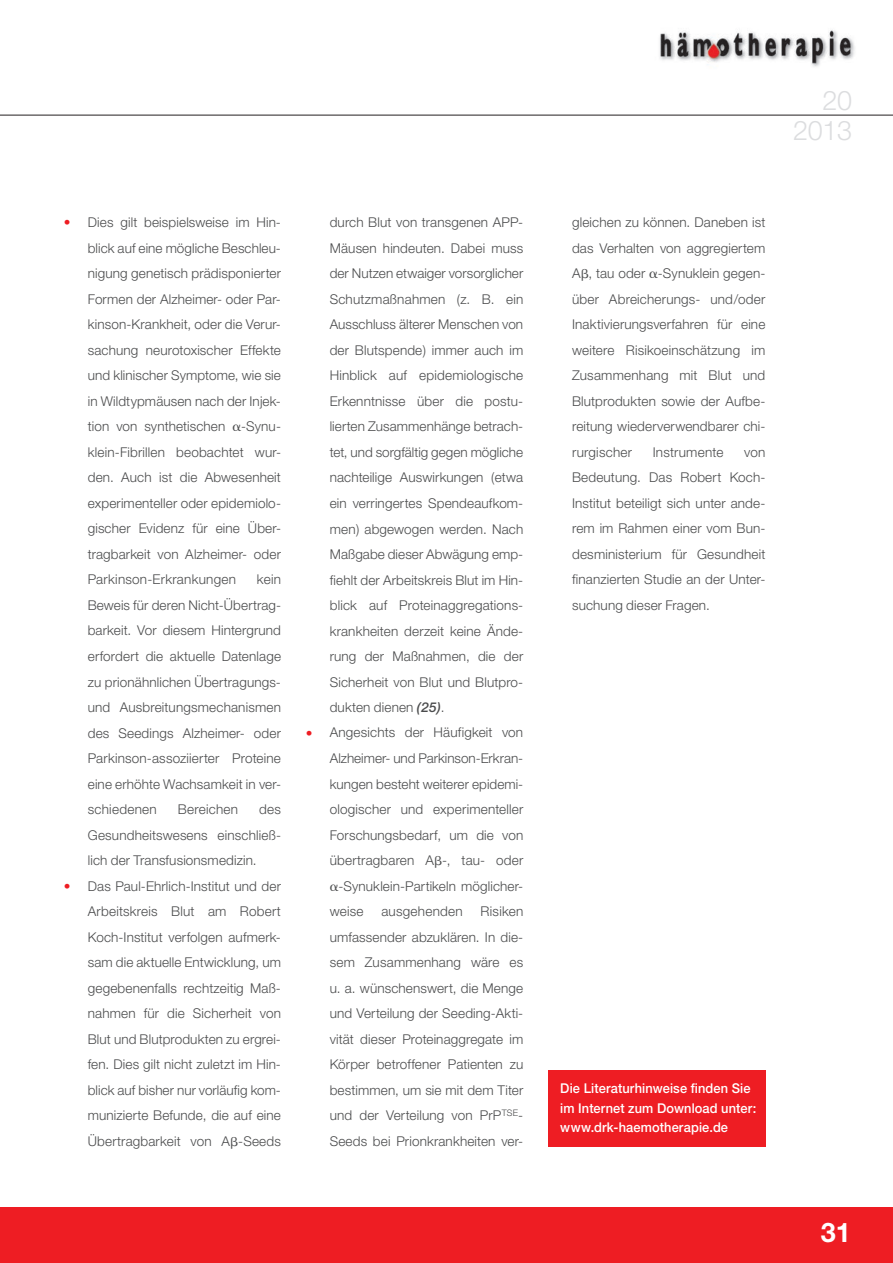
<style>
.page{position:relative;width:893px;height:1263px;background:#fff}
.page>*{position:absolute;margin:0;border:0;box-sizing:border-box;transform-origin:0 0}
.t1{font:300 27px/30px "Helvetica Neue";letter-spacing:-.01em;color:#dcdddf;text-align:right}
.t2{font:700 27px "Helvetica Neue";color:#fff}
.Fließtext{font:300 13.5px/25.5px "Helvetica Neue";letter-spacing:.01em;color:#4b4c4d;text-align:justify}
.t3{font:500 13.5px/19.5px "Helvetica Neue";letter-spacing:.01em;color:#fff;scale:.95 1}
.s1{color:#ee1d23}
.s2{font-weight:500;font-style:italic}
</style>
<div class="page">
<div style="left:0;top:1208px;width:893px;height:55px;background:#ee1d23"></div>
<hr style="left:0;top:115px;width:893px;height:1px;background:#231f20">
<img style="left:660px;top:30px;width:195px;height:37px">
<div style="left:549px;top:1070px;width:217px;height:76px;background:#ee1d23"></div>
<p class="Fließtext" style="left:88px;top:210px;width:195px;text-indent:-24px"><span class="s1">•</span> Dies gilt beispielsweise im Hin&shy;blick auf eine mögliche Beschleu&shy;nigung genetisch prädisponierter Formen der Alzheimer- oder Par&shy;kinson-Krankheit, oder die Verur&shy;sachung neurotoxischer Effekte und klinischer Symptome, wie sie in Wildtypmäusen nach der Injek&shy;tion von synthetischen -Synu&shy;klein-Fibrillen beobachtet wur&shy;den. Auch ist die Abwesenheit experimenteller oder epidemiolo&shy;gischer Evidenz für eine Über&shy;tragbarkeit von Alzheimer- oder Parkinson-Erkrankungen</p>
<p class="Fließtext" style="left:88px;top:567px;width:195px;text-indent:169px">kein Beweis für deren Nicht-Übertrag&shy;barkeit. Vor diesem Hintergrund erfordert die aktuelle Datenlage zu prionähnlichen Übertragungs&shy;und Ausbreitungsmechanismen des Seedings Alzheimer- oder Parkinson-assoziierter Proteine eine erhöhte Wachsamkeit in ver&shy;schiedenen</p>
<p class="Fließtext" style="left:88px;top:796px;width:195px;text-indent:171px">des Gesundheitswesens einschließ&shy;lich der Transfusionsmedizin.</p>
<p class="Fließtext" style="left:88px;top:873px;width:195px;text-indent:-24px"><span class="s1">•</span> Das Paul-Ehrlich-Institut und der Arbeitskreis Blut am Robert Koch-Institut verfolgen aufmerk&shy;sam die aktuelle Entwicklung, um gegebenenfalls rechtzeitig Maß&shy;nahmen für die Sicherheit von Blut und Blutprodukten zu ergrei&shy;fen. Dies gilt nicht zuletzt im Hin&shy;blick auf bisher nur vorläufig kom&shy;munizierte Befunde, die auf eine Übertragbarkeit von A -Seeds</p>
<p class="Fließtext" style="left:178px;top:796px;width:62px">Bereichen</p>
<p class="Fließtext" style="left:330px;top:210px;width:195px">durch Blut von transgenen APP-Mäusen hindeuten. Dabei muss der Nutzen etwaiger vorsorglicher Schutzmaßnahmen (z. B. ein Ausschluss älterer Menschen von der Blutspende) immer auch im Hinblick auf epidemiologische Erkenntnisse über die postu&shy;lierten Zusammenhänge betrach&shy;tet, und sorgfältig gegen mögliche nachteilige Auswirkungen (etwa ein verringertes Spendeaufkom&shy;men) abgewogen werden. Nach Maßgabe dieser Abwägung emp&shy;fiehlt der Arbeitskreis Blut im Hin&shy;blick auf Proteinaggregations&shy;krankheiten derzeit keine Ände&shy;rung der Maßnahmen, die der Sicherheit von Blut und Blutpro&shy;dukten dienen <span class="s2">(25)</span>.</p>
<p class="Fließtext" style="left:306px;top:720px;width:219px"><span class="s1">•</span> Angesichts der Häufigkeit von</p>
<p class="Fließtext" style="left:330px;top:745px;width:195px">Alzheimer- und Parkinson-Erkran-</p>
<p class="Fließtext" style="left:330px;top:771px;width:195px">kungen besteht weiterer epidemi-</p>
<p class="Fließtext" style="left:330px;top:796px;width:195px">ologischer und experimenteller</p>
<p class="Fließtext" style="left:330px;top:822px;width:195px">Forschungsbedarf, um die von</p>
<p class="Fließtext" style="left:330px;top:847px;width:195px">übertragbaren A -, tau- oder</p>
<p class="Fließtext" style="left:338px;top:873px;width:186px">-Synuklein-Partikeln möglicher-</p>
<p class="Fließtext" style="left:330px;top:898px;width:35px">weise</p>
<p class="Fließtext" style="left:381px;top:898px;width:83px">ausgehenden</p>
<p class="Fließtext" style="left:330px;top:898px;width:195px;text-indent:151px">Risiken umfassender abzuklären. In die&shy;sem Zusammenhang wäre es u. a. wünschenswert, die Menge und Verteilung der Seeding-Akti&shy;vität dieser Proteinaggregate im Körper betroffener Patienten zu bestimmen, um sie mit dem Titer und der Verteilung von PrP<sup>TSE</sup>-Seeds bei Prionkrankheiten ver-</p>
<h1 class="t1" style="left:793px;top:84px;width:61px">20<br>2013</h1>
<p class="Fließtext" style="left:572px;top:210px;width:195px">gleichen zu können. Daneben ist das Verhalten von aggregiertem A , tau oder -Synuklein gegen&shy;über Abreicherungs- und/oder Inaktivierungsverfahren für eine weitere Risikoeinschätzung im Zusammenhang mit Blut und Blutprodukten sowie der Aufbe&shy;reitung wiederverwendbarer chi&shy;rurgischer</p>
<p class="Fließtext" style="left:653px;top:439px;width:72px">Instrumente</p>
<p class="Fließtext" style="left:572px;top:439px;width:195px;text-indent:172px">von Bedeutung. Das Robert Koch-Institut beteiligt sich unter ande&shy;rem im Rahmen einer vom Bun&shy;desministerium für Gesundheit finanzierten Studie an der Unter&shy;suchung dieser Fragen.</p>
<p class="t3" style="left:560px;top:1079px;width:202px">Die Literaturhinweise finden Sie</p>
<p class="t3" style="left:560px;top:1098px;width:208px">im Internet zum Download unter: www.drk-haemotherapie.de</p>
<h1 class="t2" style="left:821px;top:1215px;width:32px">31</h1>
</div>
